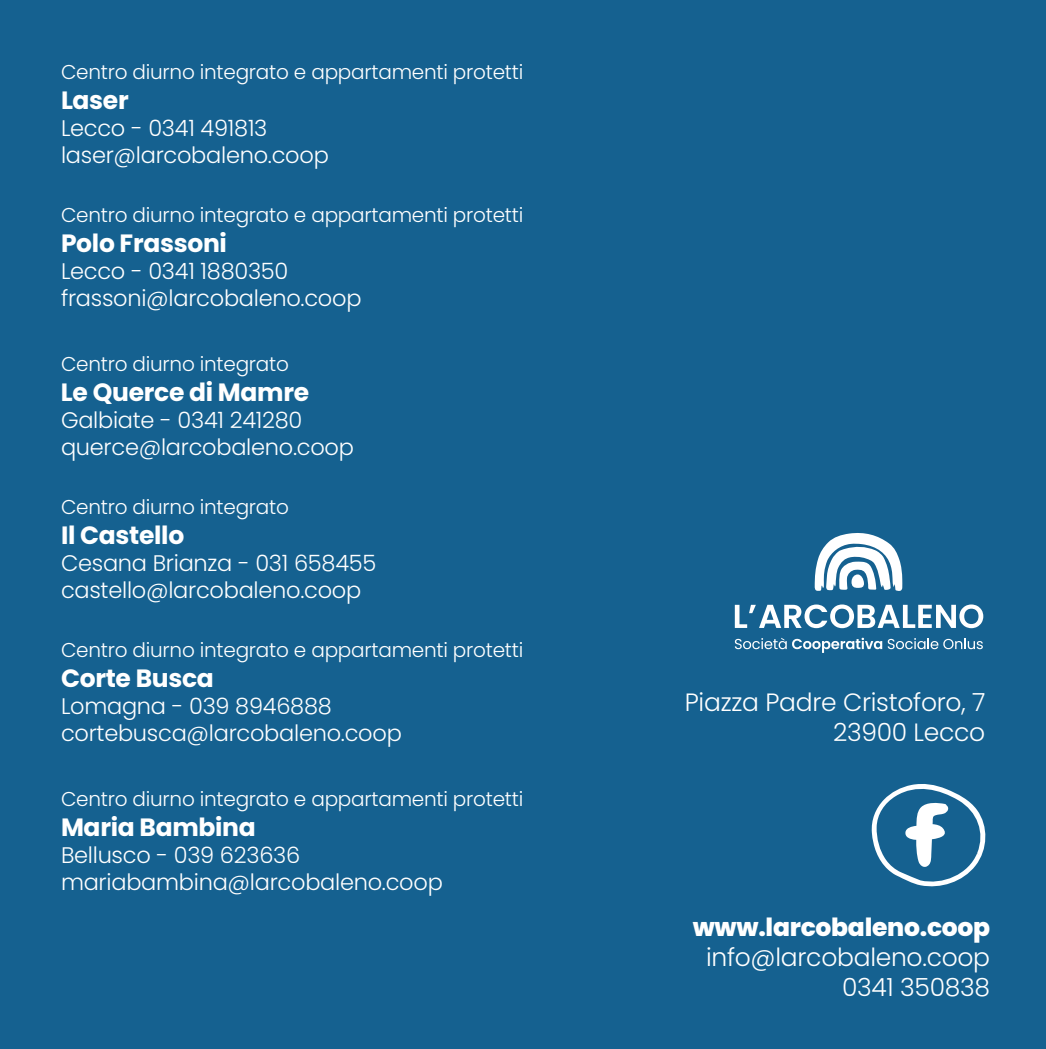
<style>
.page{position:relative;width:1046px;height:1049px;background:#fff}
.page>*{position:absolute;margin:0;border:0;box-sizing:border-box;transform-origin:0 0}
.t1{font:300 25px/30px "Poppins";letter-spacing:-.01em;color:#fff;text-align:right}
.t2{font:700 25px "Poppins";letter-spacing:-.01em;color:#fff}
.t3{font:800 25px "Poppins";letter-spacing:-.01em;color:#fff}
.t4{font:300 22.5px/27px "Poppins";letter-spacing:-.01em;color:#fff}
.t5{font:300 20px "Poppins";letter-spacing:-.01em;color:#fff}
</style>
<div class="page">
<div style="left:0;top:0;width:1045px;height:1049px;background:#156190"></div>
<svg style="left:870px;top:782px;width:118px;height:107px"></svg>
<svg style="left:814px;top:531px;width:88px;height:60px"></svg>
<svg style="left:734px;top:604px;width:249px;height:24px"></svg>
<svg style="left:734px;top:638px;width:52px;height:11px"></svg>
<svg style="left:792px;top:638px;width:190px;height:15px;background:#4f88ab"></svg>
<p class="t5" style="left:61px;top:60px;width:464px">Centro diurno integrato e appartamenti protetti</p>
<p class="t2" style="left:61px;top:85px;width:69px">Laser</p>
<p class="t4" style="left:61px;top:114px;width:269px">Lecco - 0341 491813 laser@larcobaleno.coop</p>
<p class="t5" style="left:61px;top:203px;width:464px">Centro diurno integrato e appartamenti protetti</p>
<p class="t2" style="left:61px;top:228px;width:167px">Polo Frassoni</p>
<p class="t4" style="left:61px;top:257px;width:302px">Lecco - 0341 1880350 frassoni@larcobaleno.coop</p>
<p class="t5" style="left:61px;top:352px;width:229px">Centro diurno integrato</p>
<p class="t2" style="left:61px;top:377px;width:250px">Le Querce di Mamre</p>
<p class="t4" style="left:61px;top:406px;width:294px">Galbiate - 0341 241280 querce@larcobaleno.coop</p>
<p class="t5" style="left:61px;top:495px;width:229px">Centro diurno integrato</p>
<p class="t2" style="left:61px;top:520px;width:125px">Il Castello</p>
<p class="t4" style="left:61px;top:549px;width:317px">Cesana Brianza - 031 658455 castello@larcobaleno.coop</p>
<p class="t5" style="left:61px;top:638px;width:464px">Centro diurno integrato e appartamenti protetti</p>
<p class="t2" style="left:61px;top:663px;width:154px">Corte Busca</p>
<p class="t4" style="left:61px;top:692px;width:342px">Lomagna - 039 8946888 cortebusca@larcobaleno.coop</p>
<p class="t5" style="left:61px;top:787px;width:464px">Centro diurno integrato e appartamenti protetti</p>
<p class="t2" style="left:61px;top:812px;width:196px">Maria Bambina</p>
<p class="t4" style="left:61px;top:841px;width:383px">Bellusco - 039 623636 mariabambina@larcobaleno.coop</p>
<p class="t1" style="left:684px;top:687px;width:302px">Piazza Padre Cristoforo, 7<br>23900 Lecco</p>
<p class="t3" style="left:692px;top:912px;width:299px">www.larcobaleno.coop</p>
<p class="t1" style="left:706px;top:942px;width:286px">info@larcobaleno.coop<br>0341 350838</p>
</div>
